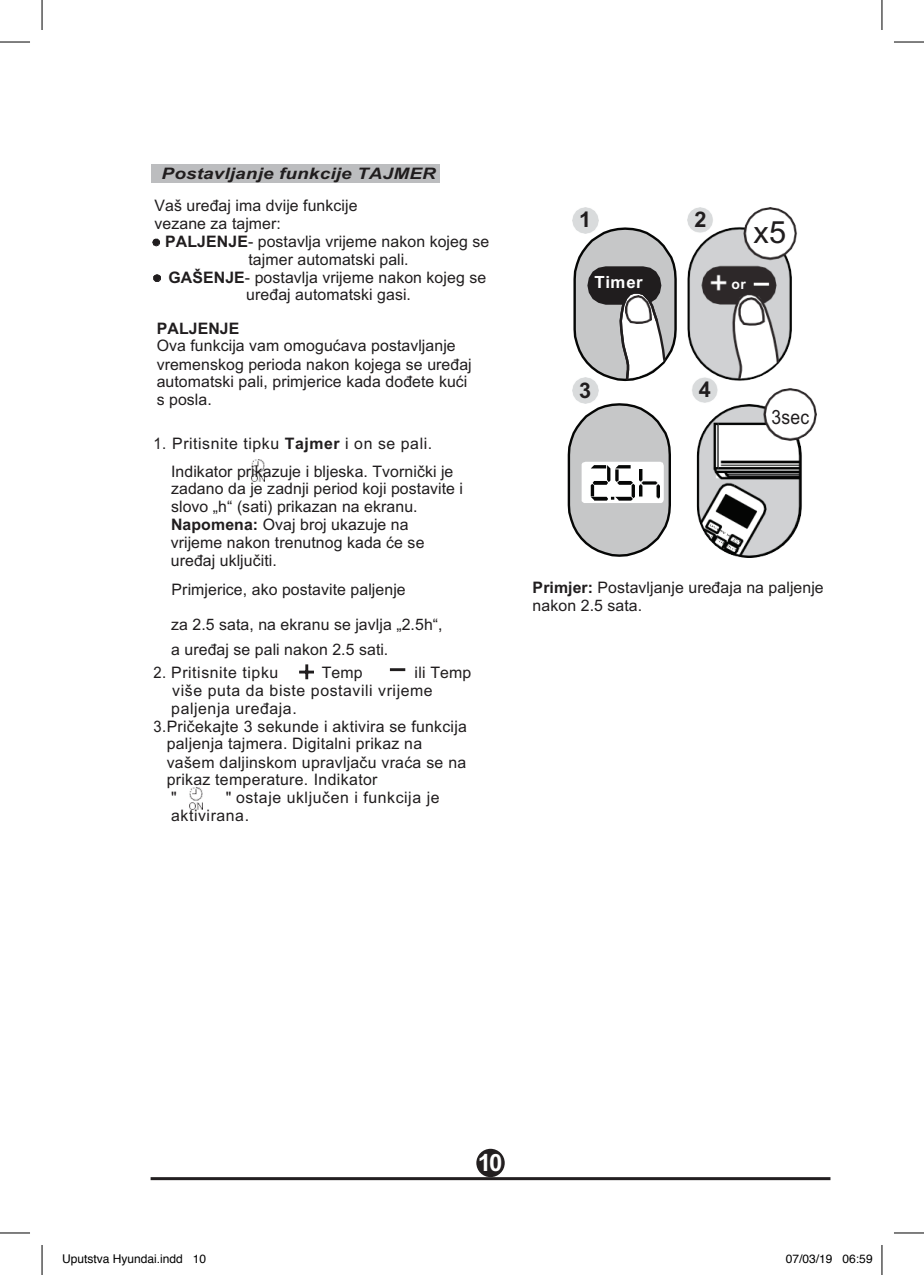
<style>
.page{position:relative;width:924px;height:1275px;background:#fff}
.page>*{position:absolute;margin:0;border:0;box-sizing:border-box;transform-origin:0 0}
.t1{font:30.8px "Arial";color:#201d1e}
.t2{font:700 23.8px "Arial MT Std";color:#fff}
.t3{font:700 22.6px "Arial";color:#fff}
.t4{font:700 21.6px "Arial";color:#201d1e}
.t5{font:19.6px "Arial";color:#201d1e;scale:.89 1}
.t6{font:700 16.8px "Arial";letter-spacing:.035em;color:#fff}
.t7{font:15.8px/17.8px "Arial";letter-spacing:.005em;color:#201d1e}
.t8{font:15.8px/27.8px "Arial";letter-spacing:.005em;color:#201d1e;scale:.93 1}
.t9{font:15.8px/17.8px "Arial";letter-spacing:.035em;color:#201d1e}
.t10{font:italic 700 15.8px/31.6px "Arial";letter-spacing:.01em;color:#201d1e;scale:1.19 1}
.t11{font:15.8px "Arial";letter-spacing:.035em;color:#201d1e;scale:.93 1}
.t12{font:700 14px "Arial";color:#fff}
.t13{font:12px "Helvetica";color:#000}
.s1{font-weight:400;font-style:normal}
.s2{font-weight:700}
</style>
<div class="page">
<img style="left:251px;top:460px;width:13px;height:21px">
<img style="left:189px;top:788px;width:13px;height:22px">
<hr style="left:299px;top:670px;width:15px;height:3px;background:#201d1e">
<hr style="left:305px;top:664px;width:3px;height:15px;background:#201d1e">
<hr style="left:390px;top:668px;width:15px;height:3px;background:#201d1e">
<div style="left:151px;top:164px;width:289px;height:19px;background:#bcbdbf"></div>
<img style="left:687px;top:207px;width:128px;height:351px">
<svg style="left:573px;top:227px;width:104px;height:155px"></svg>
<img style="left:625px;top:295px;width:26px;height:28px">
<img style="left:572px;top:207px;width:26px;height:26px">
<img style="left:572px;top:377px;width:26px;height:25px">
<svg style="left:567px;top:402px;width:104px;height:155px"></svg>
<svg style="left:152px;top:239px;width:8px;height:7px"></svg>
<svg style="left:153px;top:274px;width:8px;height:8px"></svg>
<svg style="left:704px;top:524px;width:36px;height:34px"></svg>
<hr style="left:150px;top:1177px;width:680px;height:3px;background:#231f20">
<div style="left:476px;top:1148px;width:28px;height:29px;background:#231f20;border-radius:50%"></div>
<hr style="left:0;top:42px;width:30px;height:1px;background:#000">
<hr style="left:893px;top:42px;width:30px;height:1px;background:#000">
<hr style="left:0;top:1232px;width:30px;height:1px;background:#000">
<hr style="left:893px;top:1232px;width:30px;height:1px;background:#000">
<hr style="left:42px;top:0;width:1px;height:30px;background:#000">
<hr style="left:42px;top:1245px;width:1px;height:30px;background:#000">
<hr style="left:881px;top:0;width:1px;height:30px;background:#000">
<hr style="left:881px;top:1245px;width:1px;height:30px;background:#000">
<p class="t10" style="left:154px;top:158px;width:238px;text-indent:7px">Postavljanje funkcije TAJMER<br><span class="s1">Vaš uređaj ima dvije funkcije</span></p>
<p class="t7" style="left:154px;top:215px;width:128px">vezane za tajmer:</p>
<p class="t7" style="left:165px;top:232px;width:325px"><span class="s2">PALJENJE</span>- postavlja vrijeme nakon kojeg se</p>
<p class="t7" style="left:248px;top:250px;width:162px">tajmer automatski pali.</p>
<p class="t7" style="left:168px;top:268px;width:319px"><span class="s2">GAŠENJE</span>- postavlja vrijeme nakon kojeg se</p>
<p class="t7" style="left:246px;top:286px;width:166px">uređaj automatski gasi.</p>
<p class="t7" style="left:157px;top:319px;width:316px"><span class="s2">PALJENJE<br></span>Ova funkcija vam omogućava postavljanje vremenskog perioda nakon kojega se uređaj automatski pali, primjerice kada dođete kući s posla.</p>
<p class="t8" style="left:171px;top:429px;width:305px;text-indent:-18px">1. Pritisnite tipku <span class="s2">Tajmer</span> i on se pali.<br>Indikator prikazuje i bljeska. Tvornički je</p>
<p class="t7" style="left:171px;top:480px;width:293px">zadano da je zadnji period koji postavite i slovo „h“ (sati) prikazan na ekranu.<br><span class="s2">Napomena:</span> Ovaj broj ukazuje na vrijeme nakon trenutnog kada će se uređaj uključiti.</p>
<p class="t7" style="left:171px;top:580px;width:235px">Primjerice, ako postavite paljenje</p>
<p class="t7" style="left:532px;top:579px;width:292px;line-height:17.2px"><span class="s2">Primjer:</span> Postavljanje uređaja na paljenje nakon 2.5 sata.</p>
<p class="t7" style="left:171px;top:612px;width:273px;line-height:24.4px">za 2.5 sata, na ekranu se javlja „2.5h“, a uređaj se pali nakon 2.5 sati.</p>
<p class="t11" style="left:153px;top:661px;width:136px">2. Pritisnite tipku</p>
<p class="t7" style="left:321px;top:663px;width:42px">Temp</p>
<p class="t7" style="left:414px;top:663px;width:58px">ili Temp</p>
<p class="t9" style="left:172px;top:681px;width:262px">više puta da biste postavili vrijeme</p>
<p class="t9" style="left:171px;top:699px;width:127px">paljenja uređaja.</p>
<p class="t8" style="left:153px;top:712px;width:338px">3.Pričekajte 3 sekunde i aktivira se funkcija</p>
<p class="t7" style="left:167px;top:735px;width:257px">paljenja tajmera. Digitalni prikaz na</p>
<p class="t7" style="left:167px;top:753px;width:301px">vašem daljinskom upravljaču vraća se na</p>
<p class="t7" style="left:167px;top:771px;width:212px">prikaz temperature. Indikator</p>
<p class="t7" style="left:171px;top:788px;width:7px">"</p>
<p class="t4" style="left:579px;top:204px;width:14px">1</p>
<p class="t4" style="left:694px;top:204px;width:14px">2</p>
<p class="t1" style="left:753px;top:211px;width:34px">x5</p>
<p class="t6" style="left:594px;top:271px;width:50px">Timer</p>
<p class="t12" style="left:731px;top:274px;width:16px">or</p>
<p class="t4" style="left:698px;top:374px;width:14px">4</p>
<p class="t4" style="left:579px;top:375px;width:14px">3</p>
<p class="t5" style="left:771px;top:403px;width:44px">3sec</p>
<p class="t9" style="left:171px;top:788px;width:270px;text-indent:55px">" ostaje uključen i funkcija je aktivirana.</p>
<p class="t2" style="left:477px;top:1148px;width:26px">10</p>
<p class="t3" style="left:487px;top:1157px;width:14px">9</p>
<p class="t13" style="left:62px;top:1249px;width:146px">Uputstva Hyundai.indd 10</p>
<p class="t13" style="left:785px;top:1249px;width:88px">07/03/19 06:59</p>
</div>
